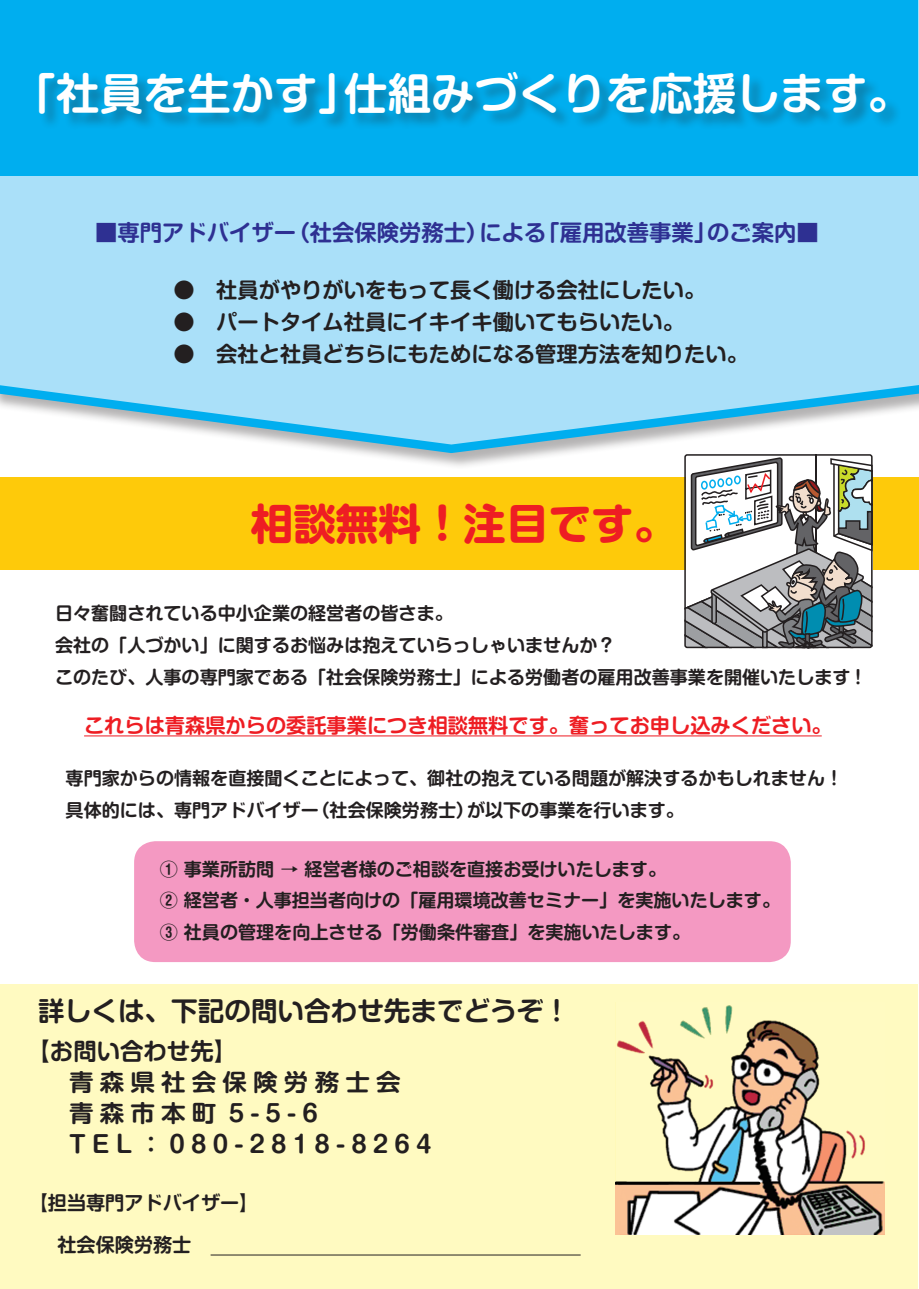
<style>
.page{position:relative;width:919px;height:1289px;background:#fff}
.page>*{position:absolute;margin:0;border:0;box-sizing:border-box;transform-origin:0 0}
.t1{font:700 43.65px "Shin M Go Pro De";color:#fff}
.t2{font:700 42.45px "Shin M Go Pro";color:#ee1d23}
.t3{font:700 26.55px "Shin M Go Pro De";color:#231f20}
.t4{font:700 23.4px/30.8px "Shin M Go Pro De";letter-spacing:.25em;color:#231f20;scale:1.05 1}
.t5{font:700 23.4px "Shin M Go Pro De";color:#231f20}
.t6{font:700 22.35px "Shin M Go Pro De";color:#2e3092}
.t7{font:700 21.3px/32px "Shin M Go Pro De";color:#231f20}
.t8{font:700 20.25px "Shin M Go Pro De";color:#ee1d23}
.t9{font:700 19.2px "Shin M Go Pro De";color:#231f20}
.t10{font:700 18px/31.7px "Shin M Go Pro De";color:#231f20}
</style>
<div class="page">
<div style="left:0;top:477px;width:918px;height:93px;background:#feca0a"></div>
<div style="left:134px;top:841px;width:656px;height:121px;background:#f499c2;border-radius:21px"></div>
<div style="left:1px;top:984px;width:917px;height:304px;background:#fffac1"></div>
<div style="left:0;top:0;width:918px;height:469px;background:#231f20;opacity:.34"></div>
<svg style="left:0;top:0;width:918px;height:457px;background:#abdff6"></svg>
<div style="left:1px;top:1px;width:917px;height:175px;background:#00aeef"></div>
<div style="left:39px;top:71px;width:862px;height:59px;background:#231f20;opacity:.34"></div>
<hr style="left:84px;top:735px;width:737px;height:1px;background:#ee1d23">
<hr style="left:210px;top:1254px;width:370px;height:1px;background:#231f20">
<img style="left:615px;top:1005px;width:269px;height:229px">
<svg style="left:684px;top:454px;width:188px;height:194px;background:#a7acac"></svg>
<h1 class="t1" style="left:13px;top:58px;width:350px">「社員を生かす」</h1>
<h1 class="t1" style="left:344px;top:58px;width:568px">仕組みづくりを応援します。</h1>
<p class="t6" style="left:95px;top:214px;width:202px">■専門アドバイザー</p>
<p class="t7" style="left:174px;top:271px;width:576px">●　社員がやりがいをもって長く働ける会社にしたい。<br>●　パートタイム社員にイキイキ働いてもらいたい。<br>●　会社と社員どちらにもためになる管理方法を知りたい。</p>
<p class="t6" style="left:287px;top:214px;width:202px">（社会保険労務士）</p>
<p class="t6" style="left:537px;top:214px;width:180px">「雇用改善事業」</p>
<p class="t6" style="left:707px;top:214px;width:113px">のご案内■</p>
<p class="t6" style="left:479px;top:214px;width:68px">による</p>
<h2 class="t2" style="left:251px;top:489px;width:427px">相談無料！注目です。</h2>
<p class="t10" style="left:55px;top:595px;width:807px">日々奮闘されている中小企業の経営者の皆さま。<br>会社の「人づかい」に関するお悩みは抱えていらっしゃいませんか?<br>このたび、人事の専門家である「社会保険労務士」による労働者の雇用改善事業を開催いたします !</p>
<p class="t8" style="left:84px;top:708px;width:749px">これらは青森県からの委託事業につき相談無料です。奮ってお申し込みください。</p>
<p class="t10" style="left:467px;top:760px;width:377px;text-indent:-401px">専門家からの情報を直接聞くことによって、御社の抱えている問題が解決するかもしれません!が以下の事業を行います。</p>
<p class="t10" style="left:66px;top:791px;width:254px">具体的には、専門アドバイザー</p>
<p class="t10" style="left:311px;top:791px;width:164px">（社会保険労務士）</p>
<p class="t10" style="left:160px;top:850px;width:621px">① 事業所訪問 → 経営者様のご相談を直接お受けいたします。<br>② 経営者・人事担当者向けの「雇用環境改善セミナー」を実施いたします。<br>③ 社員の管理を向上させる「労働条件審査」を実施いたします。</p>
<h3 class="t3" style="left:38px;top:989px;width:533px">詳しくは、下記の問い合わせ先までどうぞ!</h3>
<p class="t5" style="left:27px;top:1032px;width:212px">【お問い合わせ先【</p>
<p class="t4" style="left:38px;top:1064px;width:346px">　青森県社会保険労務士会</p>
<p class="t4" style="left:229px;top:1094px;width:86px">5 - 5 - 6</p>
<p class="t4" style="left:38px;top:1094px;width:376px">　青森市本町<br>　TEL：080-2818 - 8 2 6 4</p>
<p class="t9" style="left:29px;top:1186px;width:231px">【担当専門アドバイザー【</p>
<p class="t9" style="left:38px;top:1229px;width:155px">　社会保険労務士</p>
</div>
